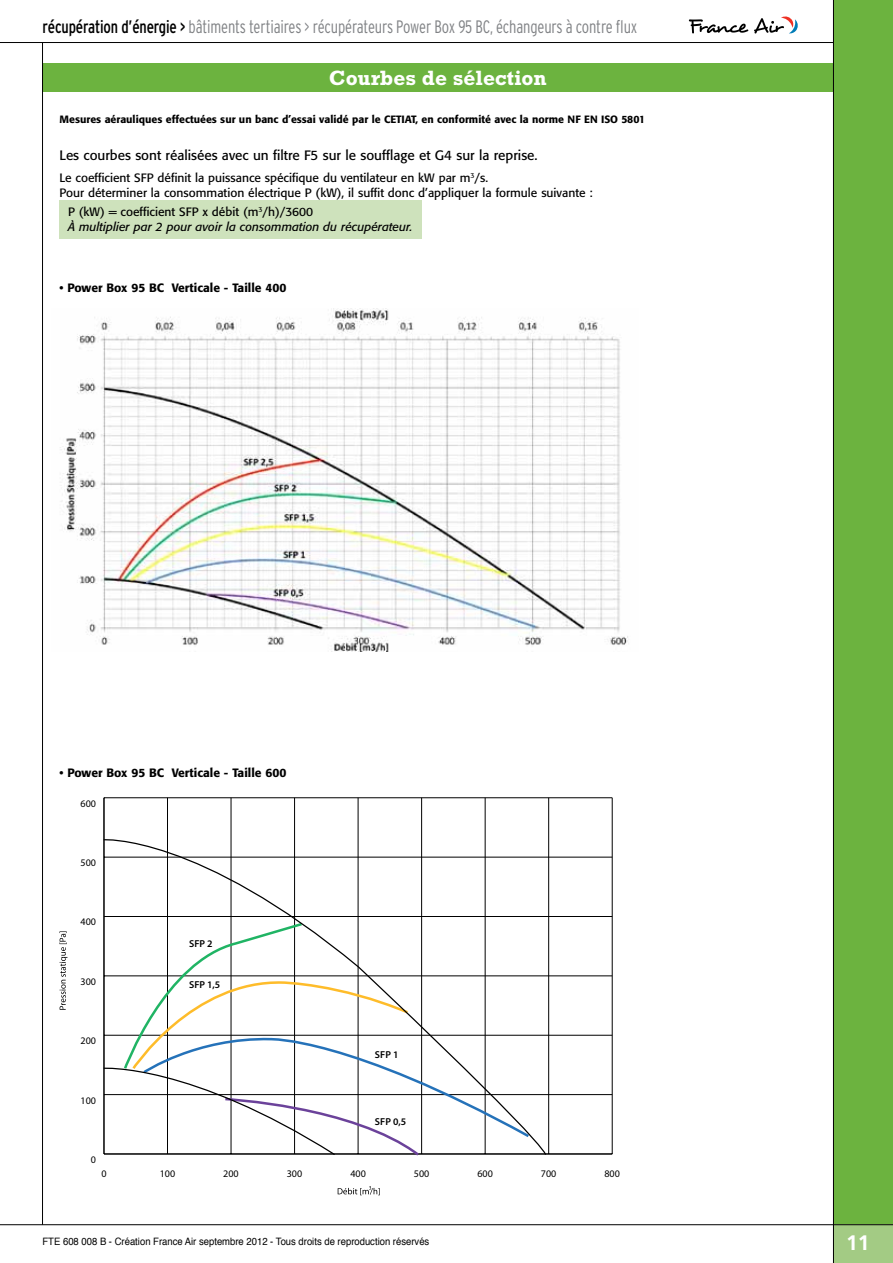
<style>
.page{position:relative;width:893px;height:1263px;background:#fff}
.page>*{position:absolute;margin:0;border:0;box-sizing:border-box;transform-origin:0 0}
.t1{font:700 21px "Rockwell";color:#fff}
.t2{font:700 21px "Frutiger";color:#fff}
.t3{font:300 condensed 18px "Interstate";letter-spacing:-.01em;color:#808285;scale:.91 1}
.t4{font:13.5px "Formata";color:#000}
.t5{font:12px/15px "Formata";color:#000}
.t6{font:italic 12px/15px "Formata";color:#000}
.t7{font:500 12px "Formata";color:#000}
.t8{font:500 10.5px "Formata";color:#000}
.t9{font:10.2px "Helvetica";color:#000;scale:.93 1}
.t10{font:10.05px "Myriad Pro";color:#000}
.t11{font:600 10.05px "Myriad Pro";color:#000}
.s1{font-weight:400;color:#000}
.s2{font-style:normal}
</style>
<div class="page">
<div style="left:834px;top:0;width:59px;height:1224px;background:#6cb33f"></div>
<div style="left:833px;top:1225px;width:60px;height:38px;background:#a3cb84"></div>
<svg style="left:689px;top:19px;width:59px;height:14px"></svg>
<svg style="left:754px;top:16px;width:44px;height:18px"></svg>
<div style="left:43px;top:64px;width:790px;height:28px;background:#6cb33f"></div>
<hr style="left:167px;top:798px;width:1px;height:356px;background:#000">
<hr style="left:231px;top:798px;width:1px;height:356px;background:#000">
<hr style="left:294px;top:798px;width:1px;height:356px;background:#000">
<hr style="left:358px;top:798px;width:1px;height:356px;background:#000">
<hr style="left:421px;top:798px;width:1px;height:356px;background:#000">
<hr style="left:485px;top:798px;width:1px;height:356px;background:#000">
<hr style="left:548px;top:798px;width:1px;height:356px;background:#000">
<hr style="left:612px;top:798px;width:1px;height:356px;background:#000">
<hr style="left:104px;top:798px;width:1px;height:356px;background:#000">
<hr style="left:104px;top:1153px;width:508px;height:1px;background:#000">
<hr style="left:104px;top:1094px;width:508px;height:1px;background:#000">
<hr style="left:104px;top:1035px;width:508px;height:1px;background:#000">
<hr style="left:104px;top:975px;width:508px;height:1px;background:#000">
<hr style="left:104px;top:916px;width:508px;height:1px;background:#000">
<hr style="left:104px;top:857px;width:508px;height:1px;background:#000">
<hr style="left:104px;top:797px;width:508px;height:1px;background:#000">
<svg style="left:60px;top:931px;width:7px;height:79px"></svg>
<svg style="left:338px;top:1186px;width:42px;height:9px"></svg>
<svg style="left:103px;top:834px;width:444px;height:322px"></svg>
<div style="left:60px;top:201px;width:362px;height:38px;background:#cee2bc"></div>
<hr style="left:42px;top:43px;width:1px;height:1182px;background:#000">
<hr style="left:0;top:42px;width:833px;height:1px;background:#000">
<hr style="left:833px;top:0;width:1px;height:1263px;background:#000">
<hr style="left:0;top:1224px;width:893px;height:1px;background:#000">
<img style="left:60px;top:308px;width:568px;height:344px">
<h2 class="t3" style="left:43px;top:16px;width:655px"><span class="s1">récupération d’énergie &gt;</span> bâtiments tertiaires &gt; récupérateurs Power Box 95 BC, échangeurs à contre flux</h2>
<h1 class="t1" style="left:329px;top:66px;width:219px">Courbes de sélection</h1>
<p class="t8" style="left:60px;top:113px;width:587px">Mesures aérauliques effectuées sur un banc d’essai validé par le CETIAT, en conformité avec la norme NF EN ISO 5801</p>
<p class="t4" style="left:60px;top:147px;width:480px">Les courbes sont réalisées avec un filtre F5 sur le soufflage et G4 sur la reprise.</p>
<p class="t5" style="left:60px;top:170px;width:535px">Le coefficient SFP définit la puissance spécifique du ventilateur en kW par m<sup>3</sup>/s.<br>Pour déterminer la consommation électrique P (kW), il suffit donc d’appliquer la formule suivante :</p>
<p class="t6" style="left:68px;top:204px;width:346px"><span class="s2">P (kW) = coefficient SFP x débit (m</span><sup>3</sup><span class="s2">/h)/3600<br></span>à multiplier par 2 pour avoir la consommation du récupérateur.</p>
<p class="t7" style="left:60px;top:281px;width:228px">• Power Box 95 BC Verticale - Taille 400</p>
<p class="t7" style="left:60px;top:765px;width:228px">• Power Box 95 BC Verticale - Taille 600</p>
<p class="t10" style="left:81px;top:797px;width:17px">600</p>
<p class="t10" style="left:81px;top:856px;width:17px">500</p>
<p class="t10" style="left:81px;top:916px;width:17px">400</p>
<p class="t10" style="left:81px;top:975px;width:17px">300</p>
<p class="t10" style="left:81px;top:1034px;width:17px">200</p>
<p class="t10" style="left:81px;top:1094px;width:17px">100</p>
<p class="t10" style="left:91px;top:1153px;width:7px">0</p>
<p class="t11" style="left:189px;top:937px;width:25px">SFP 2</p>
<p class="t11" style="left:189px;top:978px;width:33px">SFP 1,5</p>
<p class="t11" style="left:375px;top:1048px;width:25px">SFP 1</p>
<p class="t11" style="left:375px;top:1115px;width:33px">SFP 0,5</p>
<p class="t10" style="left:101px;top:1168px;width:7px">0</p>
<p class="t10" style="left:160px;top:1168px;width:17px">100</p>
<p class="t10" style="left:223px;top:1168px;width:17px">200</p>
<p class="t10" style="left:287px;top:1168px;width:17px">300</p>
<p class="t10" style="left:350px;top:1168px;width:17px">400</p>
<p class="t10" style="left:414px;top:1168px;width:17px">500</p>
<p class="t10" style="left:477px;top:1168px;width:17px">600</p>
<p class="t10" style="left:541px;top:1168px;width:17px">700</p>
<p class="t10" style="left:604px;top:1168px;width:17px">800</p>
<p class="t9" style="left:43px;top:1234px;width:417px">FTE 608 008 B - Création France Air septembre 2012 - Tous droits de reproduction réservés</p>
<h1 class="t2" style="left:846px;top:1230px;width:25px">11</h1>
</div>
